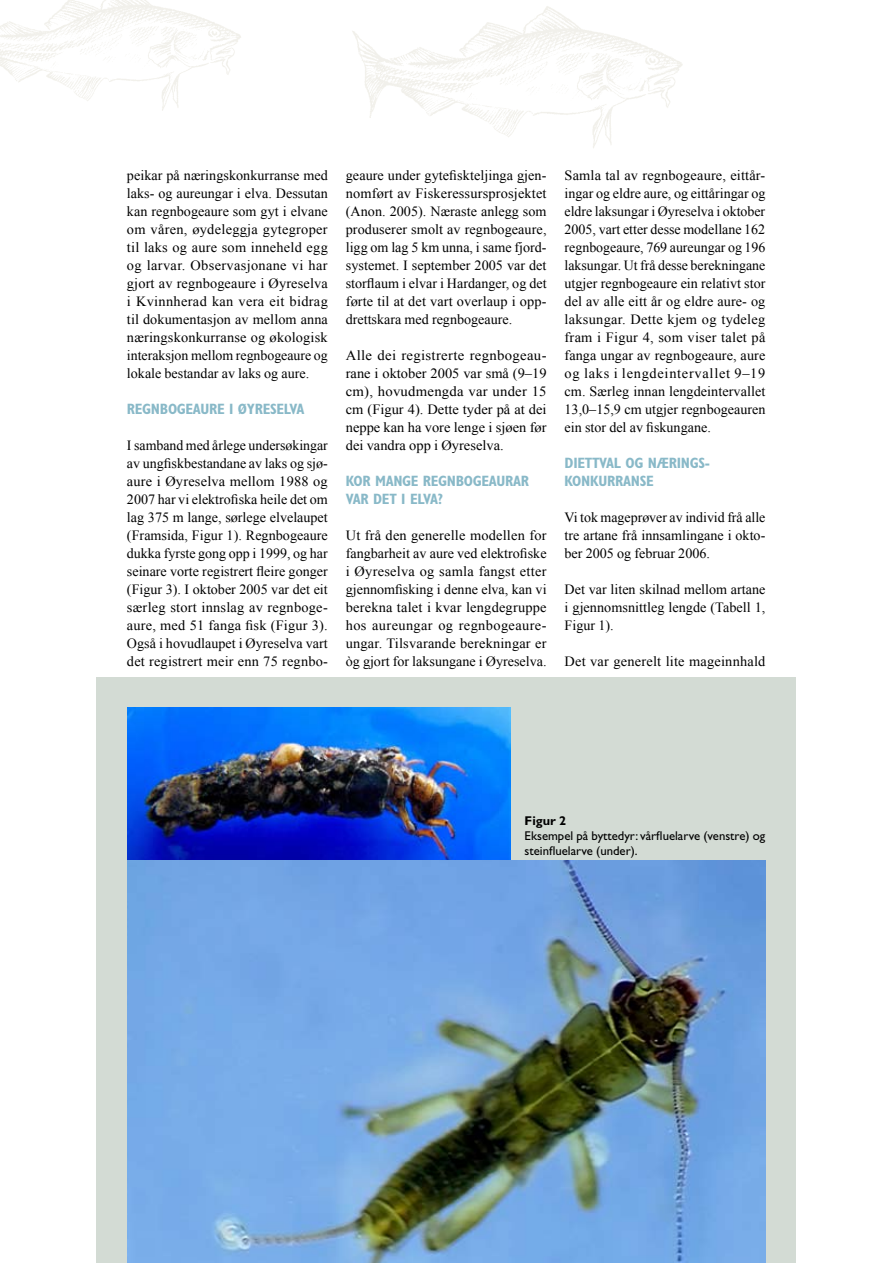
<style>
.page{position:relative;width:893px;height:1263px;background:#fff}
.page>*{position:absolute;margin:0;border:0;box-sizing:border-box;transform-origin:0 0}
.t1{font:700 condensed 15px/18px "Gill Sans";letter-spacing:-.02em;color:#89b9c8}
.t2{font:14.1px/18px "Times New Roman";color:#000;text-align:justify}
.t3{font:14.1px/18px "Times New Roman";color:#000;text-align:justify;scale:1.05 1}
.t4{font:12.75px/15px "Gill Sans";color:#000}
.t5{font:700 12.75px "Gill Sans";color:#000}
</style>
<div class="page">
<div style="left:96px;top:677px;width:700px;height:586px;background:#d3dbd4"></div>
<img style="left:128px;top:707px;width:383px;height:154px">
<img style="left:0;top:0;width:241px;height:111px">
<img style="left:352px;top:6px;width:331px;height:142px">
<img style="left:128px;top:861px;width:637px;height:402px">
<p class="t2" style="left:127px;top:166px;width:202px">peikar på nærings-kon--kurranse med laks- og aureungar i elva. Dessutan kan regnbogeaure som gyt i elvane om våren, øydeleggja gytegroper til laks og aure som inneheld egg og larvar. Observasjonane vi har gjort av regnbogeaure i Øyreselva i Kvinnherad kan vera eit bidrag til dokumentasjon av mellom anna næringskonkurranse og økologisk interaksjon mellom regnbogeaure og lokale bestandar av laks og aure.</p>
<p class="t1" style="left:127px;top:400px;width:179px">REGNBOGEAURE I ØYRESELVA</p>
<p class="t2" style="left:127px;top:436px;width:202px">I samband med årlege under-søkingar av ungfiskbestandane av laks og sjø&shy;aure i Øyreselva mellom 1988 og 2007 har vi elektro-fiska heile det om lag 375 m lange, sørlege elvelaupet (Framsida, Figur 1). Regnbogeaure dukka fyrste gong opp i 1999, og har seinare vorte registrert fleire gonger (Figur 3). I oktober 2005 var det eit særleg stort innslag av regnboge&shy;aure, med 51 fanga fisk (Figur 3).<br>Også i hovud-laupet i Øyreselva vart det registrert meir enn 75 regnbo-</p>
<p class="t2" style="left:346px;top:166px;width:202px">geaure under gytefiskteljinga gjen&shy;nomført av Fiskeressurs-prosjektet (Anon. 2005). Næraste anlegg som pro- duserer smolt av regn-bogeaure, ligg om lag 5 km unna, i same fjord&shy;systemet. I september 2005 var det storflaum i elvar i Hardanger, og det førte til at det vart overlaup i opp&shy;drettskara med regnbogeaure.</p>
<p class="t3" style="left:346px;top:346px;width:193px">Alle dei registrerte regnbogeau&shy;rane i oktober 2005 var små (9–19 cm), hovudmengda var under 15 cm (Figur 4). Dette tyder på at dei neppe kan ha vore lenge i sjøen før dei vandra opp i Øyreselva.</p>
<p class="t1" style="left:346px;top:472px;width:182px">KOR MANGE REGNBOGEAURAR<br>VAR DET I ELVA?</p>
<p class="t2" style="left:346px;top:526px;width:202px">Ut frå den generelle modellen for fangbarheit av aure ved elektro-fiske i Øyreselva og samla fangst etter gjennomfisking i denne elva, kan vi berekna talet i kvar lengdegruppe hos aureungar og regnbogeaure&shy;ungar. Tilsvarande berekningar er òg gjort for laks-ungane i Øyres- elva.</p>
<p class="t2" style="left:565px;top:166px;width:202px">Samla tal av regnbogeaure, eittår&shy;ingar og eldre aure, og eittåringar og eldre laksungar i Øyreselva i oktober 2005, vart etter desse modellane 162 regnbogeaure, 769 aureungar og 196 laksungar. Ut frå desse berekningane utgjer regnbogeaure ein relativt stor del av alle eitt år og eldre aure- og laksungar. Dette kjem og tydeleg fram i Figur 4, som viser talet på fanga ungar av regnbogeaure, aure og laks i lengde-intervallet 9–19 cm. Særleg innan lengde-intervallet 13,0–15,9 cm utgjer regnbogeauren ein stor del av fiskungane.</p>
<p class="t1" style="left:565px;top:454px;width:146px">DIETTVAL OG NÆRINGS-<br>KONKURRANSE</p>
<p class="t2" style="left:565px;top:508px;width:202px">Vi tok mageprøver av individ frå alle tre artane frå innsamlingane i okto&shy;ber 2005 og februar 2006.</p>
<p class="t2" style="left:565px;top:580px;width:202px">Det var liten skilnad mellom artane i gjennomsnittleg lengde (Tabell 1, Figur 1).</p>
<p class="t2" style="left:565px;top:652px;width:202px">Det var generelt lite mageinnhald</p>
<p class="t5" style="left:525px;top:813px;width:43px">Figur 2</p>
<p class="t4" style="left:525px;top:828px;width:242px">Eksempel på byttedyr: vårfluelarve (venstre) og steinfluelarve (under).</p>
</div>
